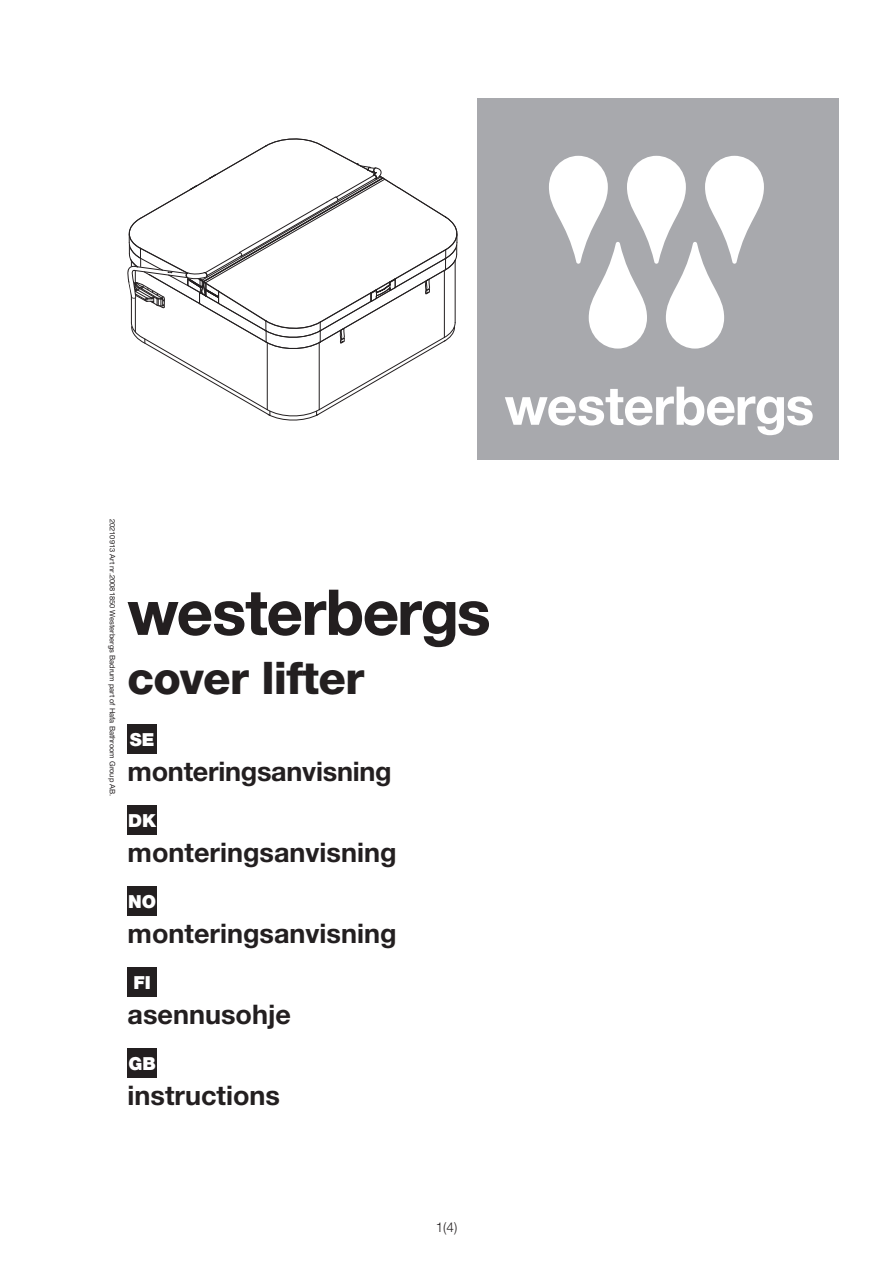
<style>
.page{position:relative;width:893px;height:1263px;background:#fff}
.page>*{position:absolute;margin:0;border:0;box-sizing:border-box;transform-origin:0 0}
.t1{font:800 45px "Helvetica Neue";letter-spacing:-.02em;color:#231f20}
.t2{font:700 27px "Helvetica Neue";color:#231f20}
.t3{font:900 18px "Helvetica Neue";color:#fff}
.t4{font:300 13.5px "Helvetica Neue";color:#231f20}
.t5{font:7.5px "Helvetica Neue";color:#231f20}
</style>
<div class="page">
<div style="left:477px;top:98px;width:362px;height:362px;background:#a8a9ad"></div>
<svg style="left:505px;top:387px;width:308px;height:48px"></svg>
<svg style="left:549px;top:156px;width:215px;height:193px"></svg>
<svg style="left:128px;top:590px;width:361px;height:57px"></svg>
<div style="left:128px;top:724px;width:29px;height:30px;background:#231f20"></div>
<div style="left:128px;top:805px;width:29px;height:30px;background:#231f20"></div>
<div style="left:128px;top:886px;width:29px;height:30px;background:#231f20"></div>
<div style="left:128px;top:967px;width:29px;height:30px;background:#231f20"></div>
<div style="left:128px;top:1048px;width:29px;height:30px;background:#231f20"></div>
<svg style="left:127px;top:138px;width:331px;height:283px"></svg>
<p class="t5" style="left:117px;top:519px;width:279px;rotate:90deg">20210913 Art nr.20081850 Westerbergs Badrum part of Hafa Bathroom Group AB.</p>
<p class="t1" style="left:128px;top:651px;width:238px">cover lifter</p>
<p class="t3" style="left:130px;top:729px;width:26px">SE</p>
<p class="t2" style="left:128px;top:754px;width:266px">monteringsanvisning</p>
<p class="t3" style="left:128px;top:810px;width:30px">DK</p>
<p class="t2" style="left:128px;top:835px;width:270px">monteringsanvisning</p>
<p class="t3" style="left:128px;top:891px;width:29px">NO</p>
<p class="t2" style="left:128px;top:916px;width:270px">monteringsanvisning</p>
<p class="t3" style="left:134px;top:972px;width:19px">FI</p>
<p class="t2" style="left:128px;top:997px;width:165px">asennusohje</p>
<p class="t3" style="left:129px;top:1053px;width:29px">GB</p>
<p class="t2" style="left:128px;top:1078px;width:154px">instructions</p>
<p class="t4" style="left:436px;top:1219px;width:23px">1(4)</p>
</div>
